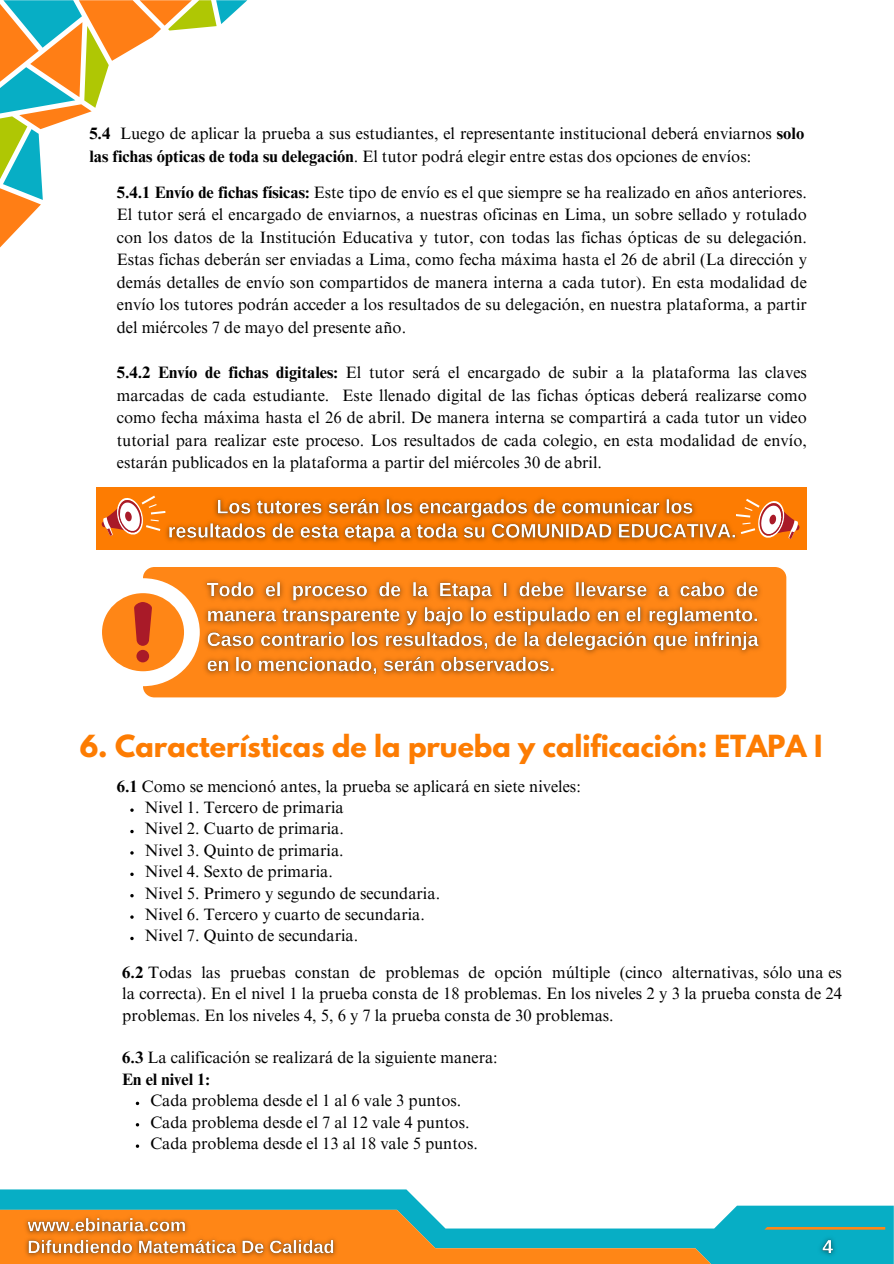
<style>
.page{position:relative;width:894px;height:1264px;background:#fff}
.page>*{position:absolute;margin:0;border:0;box-sizing:border-box;transform-origin:0 0}
.t1{font:700 27px "League Spartan";color:#fd7c02}
.t2{font:16.5px/22.5px "Times NRMT Pro";color:#000;text-align:justify}
.t3{font:700 16.5px "Times NRMT Pro";color:#000}
.s1{font-weight:700}
</style>
<div class="page">
<div style="left:96px;top:487px;width:710px;height:63px;background:#fd7c02"></div>
<svg style="left:143px;top:567px;width:643px;height:130px;fill:#ff8616"></svg>
<div style="left:102px;top:593px;width:82px;height:78px;background:#ff8616;border-radius:50%"></div>
<div style="left:136px;top:650px;width:13px;height:12px;background:#a91a28;border-radius:50%"></div>
<svg style="left:134px;top:602px;width:18px;height:44px"></svg>
<svg style="left:101px;top:495px;width:58px;height:41px"></svg>
<img style="left:159px;top:498px;width:577px;height:47px">
<svg style="left:136px;top:1101px;width:3px;height:4px"></svg>
<svg style="left:130px;top:829px;width:4px;height:4px"></svg>
<svg style="left:130px;top:851px;width:4px;height:3px"></svg>
<svg style="left:130px;top:872px;width:4px;height:4px"></svg>
<svg style="left:130px;top:894px;width:4px;height:3px"></svg>
<svg style="left:130px;top:915px;width:4px;height:3px"></svg>
<svg style="left:130px;top:936px;width:4px;height:4px"></svg>
<svg style="left:736px;top:499px;width:63px;height:40px"></svg>
<svg style="left:0;top:0;width:247px;height:247px"></svg>
<svg style="left:0;top:1189px;width:893px;height:74px;fill:#07aec5"></svg>
<svg style="left:0;top:1209px;width:714px;height:54px"></svg>
<svg style="left:764px;top:1226px;width:120px;height:3px"></svg>
<img style="left:18px;top:1209px;width:176px;height:32px">
<img style="left:20px;top:1230px;width:322px;height:33px">
<img style="left:813px;top:1230px;width:28px;height:31px">
<img style="left:197px;top:572px;width:571px;height:126px">
<p class="t2" style="left:89px;top:124px;width:716px"><span class="s1">5.4</span> Luego de aplicar la prueba a sus estudiantes, el representante institucional deberá enviarnos <span class="s1">solo las fichas ópticas de toda su delegación</span>. El tutor podrá elegir entre estas dos opciones de envíos:</p>
<p class="t2" style="left:117px;top:183px;width:691px"><span class="s1">5.4.1 Envío de fichas físicas:</span> Este tipo de envío es el que siempre se ha realizado en años anteriores.<br>El tutor será el encargado de enviarnos, a nuestras oficinas en Lima, un sobre sellado y rotulado con los datos de la Institución Educativa y tutor, con todas las fichas ópticas de su delegación.<br>Estas fichas deberán ser enviadas a Lima, como fecha máxima hasta el 26 de abril (La dirección y demás detalles de envío son compartidos de manera interna a cada tutor). En esta modalidad de envío los tutores podrán acceder a los resultados de su delegación, en nuestra plataforma, a partir del miércoles 7 de mayo del presente año.</p>
<p class="t2" style="left:117px;top:363px;width:691px"><span class="s1">5.4.2 Envío de fichas digitales:</span> El tutor será el encargado de subir a la plataforma las claves marcadas de cada estudiante. Este llenado digital de las fichas ópticas deberá realizarse como como fecha máxima hasta el 26 de abril. De manera interna se compartirá a cada tutor un video tutorial para realizar este proceso. Los resultados de cada colegio, en esta modalidad de envío, estarán publicados en la plataforma a partir del miércoles 30 de abril.</p>
<p class="t1" style="left:80px;top:732px;width:744px">6. Características de la prueba y calificación: ETAPA I</p>
<p class="t2" style="left:117px;top:776px;width:465px"><span class="s1">6.1</span> Como se mencionó antes, la prueba se aplicará en siete niveles:</p>
<p class="t2" style="left:145px;top:798px;width:200px">Nivel 1. Tercero de primaria</p>
<p class="t2" style="left:145px;top:819px;width:200px">Nivel 2. Cuarto de primaria.</p>
<p class="t2" style="left:145px;top:840px;width:200px">Nivel 3. Quinto de primaria.</p>
<p class="t2" style="left:145px;top:862px;width:189px">Nivel 4. Sexto de primaria.</p>
<p class="t2" style="left:145px;top:883px;width:297px">Nivel 5. Primero y segundo de secundaria.</p>
<p class="t2" style="left:145px;top:905px;width:281px">Nivel 6. Tercero y cuarto de secundaria.</p>
<p class="t2" style="left:145px;top:926px;width:215px">Nivel 7. Quinto de secundaria.</p>
<p class="t2" style="left:122px;top:963px;width:721px;line-height:21.3px"><span class="s1">6.2</span> Todas las pruebas constan de problemas de opción múltiple (cinco alternativas, sólo una es la correcta). En el nivel 1 la prueba consta de 18 problemas. En los niveles 2 y 3 la prueba consta de 24 problemas. En los niveles 4, 5, 6 y 7 la prueba consta de 30 problemas.</p>
<p class="t2" style="left:122px;top:1048px;width:377px"><span class="s1">6.3</span> La calificación se realizará de la siguiente manera:</p>
<h1 class="t3" style="left:122px;top:1072px;width:89px">En el nivel 1:</h1>
<p class="t2" style="left:150px;top:1091px;width:312px">Cada problema desde el 1 al 6 vale 3 puntos.</p>
<p class="t2" style="left:150px;top:1112px;width:320px">Cada problema desde el 7 al 12 vale 4 puntos.</p>
<p class="t2" style="left:150px;top:1134px;width:329px">Cada problema desde el 13 al 18 vale 5 puntos.</p>
</div>
